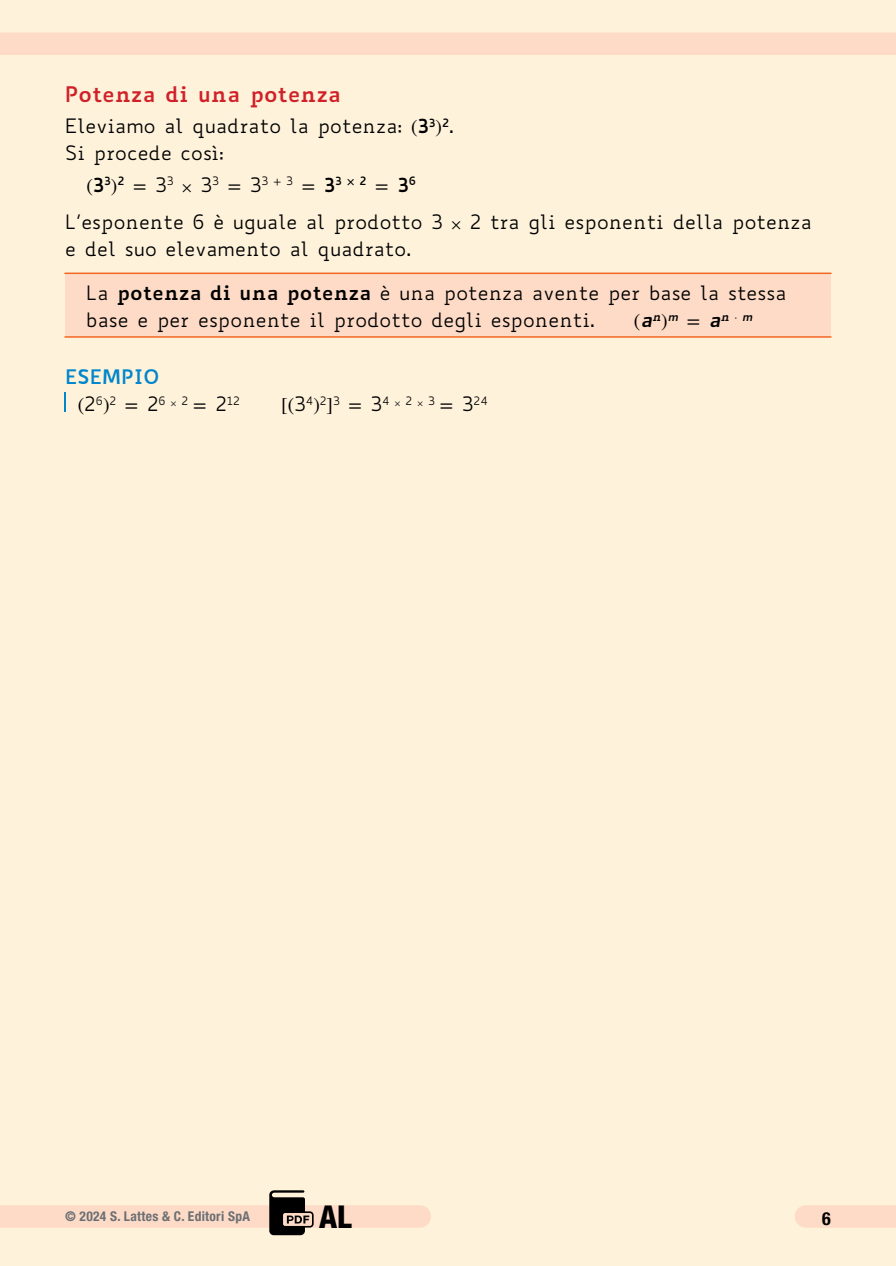
<style>
.page{position:relative;width:896px;height:1266px;background:#fff}
.page>*{position:absolute;margin:0;border:0;box-sizing:border-box;transform-origin:0 0}
.t1{font:800 condensed 31.5px "Helvetica Neue LT Std";color:#000}
.t2{font:700 21px "Biancoenero";color:#d02129}
.t3{font:19.5px/27px "Biancoenero";color:#000}
.t4{font:19.5px "STIX General";color:#000}
.t5{font:700 19.5px "Biancoenero";color:#0086cb}
.t6{font:700 condensed 18px "Helvetica Neue LT Std";color:#000}
.t7{font:700 condensed 13.5px "Helvetica Neue LT Std";letter-spacing:.02em;color:#6c6f74}
.t8{font:11.4px "Biancoenero";color:#000}
.t9{font:italic 700 11.4px "Biancoenero";color:#000}
.s1{font-family:"STIX General"}
.s2{font-weight:700}
.s3{font-family:"Biancoenero";font-weight:700}
.s4{font-family:"Biancoenero"}
.s5{font-size:15px}
.s6{font-family:"STIX General";font-size:15px}
.s7{font-family:"STIX General";font-weight:400;font-style:normal;font-size:19.5px}
.s8{font-size:19.5px}
.s9{font-family:"STIX General";font-weight:400;font-style:normal}
.s10{font-family:"STIX General";font-size:19.5px}
</style>
<div class="page">
<div style="left:0;top:0;width:895px;height:1265px;background:#fef2db"></div>
<div style="left:0;top:33px;width:895px;height:22px;background:#fddbc6"></div>
<div style="left:65px;top:273px;width:765px;height:64px;background:#fddbc6"></div>
<hr style="left:64px;top:336px;width:767px;height:2px;background:#f26623">
<hr style="left:64px;top:272px;width:767px;height:2px;background:#f26623">
<hr style="left:64px;top:392px;width:2px;height:20px;background:#0086cb">
<div style="left:795px;top:1205px;width:100px;height:22px;background:#fddbc6"></div>
<svg style="left:0;top:1190px;width:431px;height:45px"></svg>
<p class="t2" style="left:65px;top:76px;width:277px">Potenza di una potenza</p>
<p class="t3" style="left:65px;top:112px;width:390px">Eleviamo al quadrato la potenza: <span class="s1">(</span><span class="s2">3</span><sup>3</sup><span class="s1">)</span><sup>2</sup>.<br>Si procede così:</p>
<p class="t4" style="left:86px;top:172px;width:331px">(<span class="s3">3</span><sup>3</sup>)<sup>2</sup> = <span class="s4">3</span><sup>3</sup> <span class="s5">×</span> <span class="s4">3</span><sup>3</sup> = <span class="s4">3</span><sup>3</sup> <sup>+</sup> <sup>3</sup> = <span class="s3">3</span><sup>3</sup> <sup>×</sup> <sup>2</sup> = <span class="s3">3</span><sup>6</sup></p>
<p class="t3" style="left:65px;top:208px;width:748px">L’esponente 6 è uguale al prodotto 3 <span class="s6">×</span> 2 tra gli esponenti della potenza e del suo elevamento al quadrato.</p>
<p class="t3" style="left:86px;top:279px;width:701px">La <span class="s2">potenza di una potenza</span> è una potenza avente per base la stessa base e per esponente il prodotto degli esponenti.</p>
<p class="t9" style="left:634px;top:306px;width:120px"><span class="s7">(</span><span class="s8">a</span>n<span class="s7">)</span>m <span class="s7">=</span> <span class="s8">a</span>n <span class="s9">·</span> m</p>
<p class="t5" style="left:65px;top:360px;width:96px">ESEMPIO</p>
<p class="t8" style="left:78px;top:393px;width:164px"><span class="s10">(</span><span class="s8">2</span>6<span class="s10">)</span>2 <span class="s10">=</span> <span class="s8">2</span>6 <sub>×</sub> 2 <span class="s10">=</span> <span class="s8">2</span>12</p>
<p class="t8" style="left:281px;top:393px;width:208px"><span class="s10">[(</span><span class="s8">3</span>4<span class="s10">)</span>2<span class="s10">]</span>3 <span class="s10">=</span> <span class="s8">3</span>4 <sub>×</sub> 2 <sub>×</sub> 3 <span class="s10">=</span> <span class="s8">3</span>24</p>
<p class="t7" style="left:65px;top:1208px;width:186px">© 2024 S. Lattes &amp; C. Editori SpA</p>
<h1 class="t1" style="left:319px;top:1196px;width:34px">AL</h1>
<p class="t6" style="left:822px;top:1207px;width:10px">6</p>
</div>
